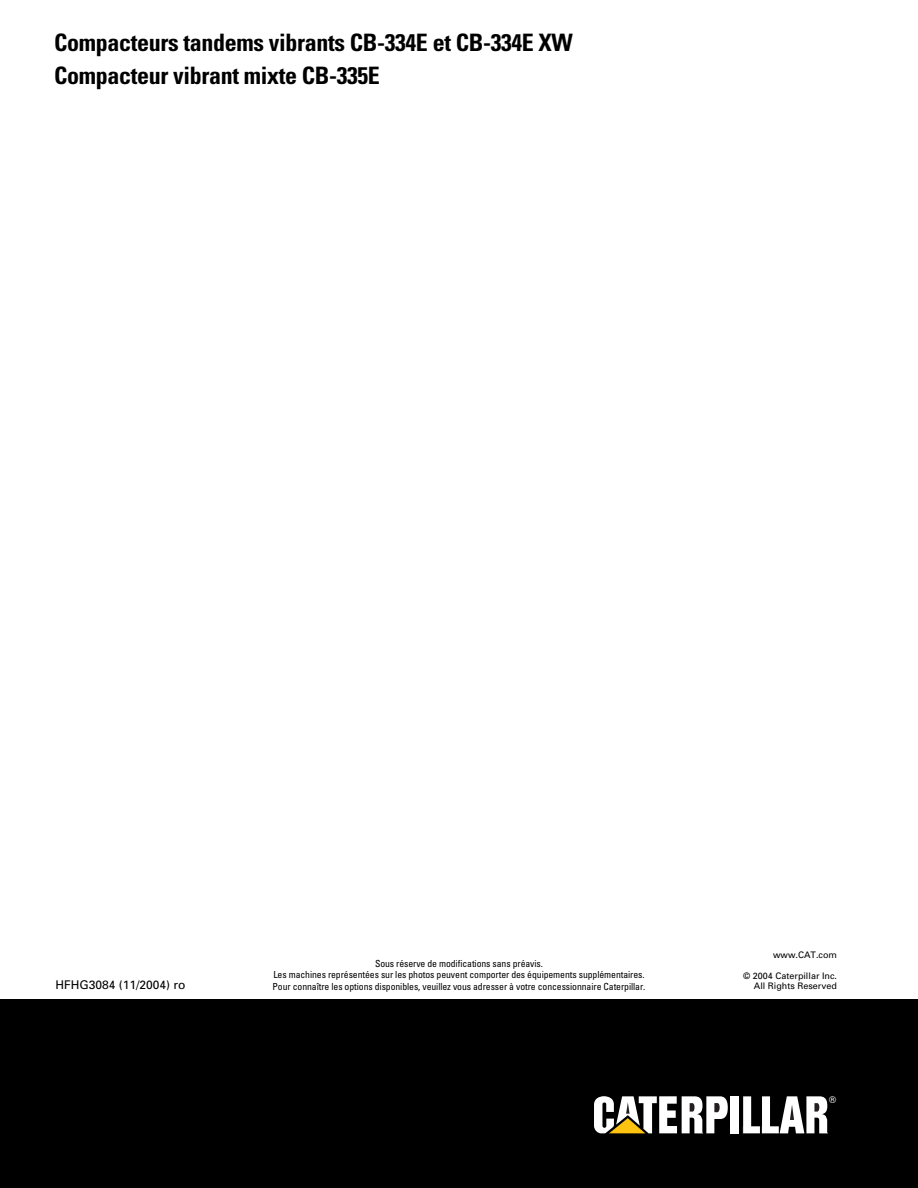
<style>
.page{position:relative;width:918px;height:1188px;background:#fff}
.page>*{position:absolute;margin:0;border:0;box-sizing:border-box;transform-origin:0 0}
.t1{font:700 condensed 24px/33px "Univers";letter-spacing:-.015em;color:#000}
.t2{font:12px "Univers";color:#000}
.t3{font:condensed 9.75px/11.2px "Univers";letter-spacing:-.01em;color:#000;text-align:center}
.t4{font:9.45px "Helvetica";color:#fff}
.t5{font:9px/10.5px "Univers";color:#000;text-align:right}
</style>
<div class="page">
<div style="left:0;top:999px;width:918px;height:189px;background:#000"></div>
<div style="left:730px;top:1096px;width:8px;height:37px;background:#fff"></div>
<svg style="left:743px;top:1096px;width:85px;height:37px"></svg>
<svg style="left:594px;top:1096px;width:134px;height:37px"></svg>
<h1 class="t1" style="left:54px;top:28px;width:520px">Compacteurs tandems vibrants CB-334E et CB-334E XW<br>Compacteur vibrant mixte CB-335E</h1>
<p class="t2" style="left:56px;top:981px;width:132px">HFHG3084 (11/2004) ro</p>
<p class="t3" style="left:273px;top:959px;width:374px">Sous réserve de modifications sans préavis.<br>Les machines représentées sur les photos peuvent comporter des équipements supplémentaires.<br>Pour connaître les options disponibles, veuillez vous adresser à votre concessionnaire Caterpillar.</p>
<p class="t5" style="left:773px;top:950px;width:65px">www.CAT.com</p>
<p class="t5" style="left:743px;top:971px;width:95px">© 2004 Caterpillar Inc.<br>All Rights Reserved</p>
<p class="t4" style="left:829px;top:1096px;width:8px">®</p>
</div>
